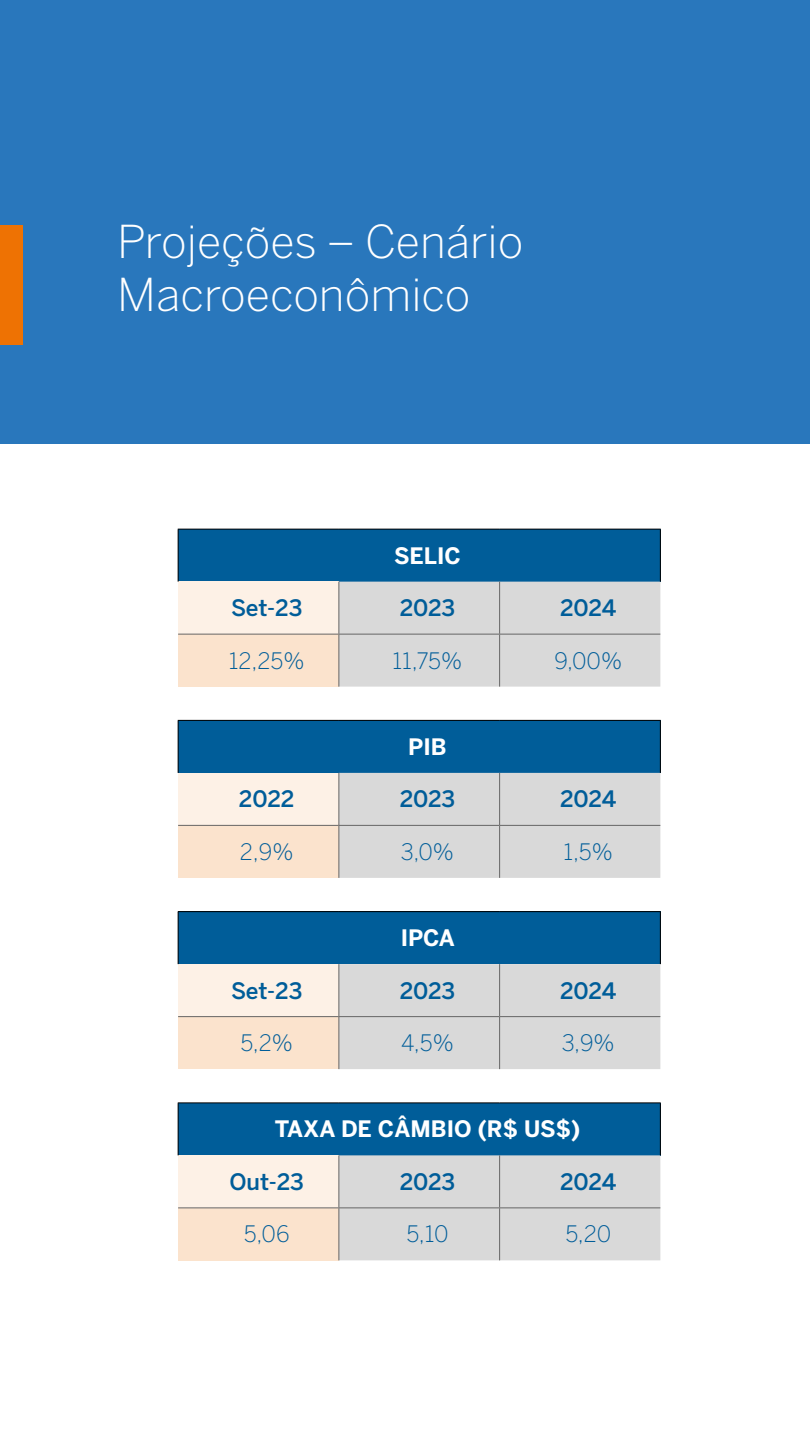
<style>
.page{position:relative;width:810px;height:1440px;background:#fff}
.page>*{position:absolute;margin:0;border:0;box-sizing:border-box;transform-origin:0 0}
.t1{font:300 45px/52.5px "Benton Sans";color:#fff}
.t2{font:500 22.5px "Benton Sans";letter-spacing:-.01em;color:#005d99}
.t3{font:300 22.5px "Benton Sans";color:#005d99}
.t4{font:700 22.5px "Benton Sans";color:#fff}
</style>
<div class="page">
<div style="left:0;top:0;width:810px;height:444px;background:#2977bc"></div>
<div style="left:0;top:225px;width:22px;height:120px;background:#ee7203"></div>
<div style="left:178px;top:529px;width:482px;height:53px;background:#005d99"></div>
<div style="left:178px;top:582px;width:161px;height:52px;background:#fdf1e6"></div>
<div style="left:339px;top:582px;width:321px;height:105px;background:#d9d9d9"></div>
<div style="left:178px;top:634px;width:161px;height:53px;background:#fbe3cd"></div>
<hr style="left:178px;top:529px;width:161px;height:1px;background:#000">
<hr style="left:178px;top:530px;width:1px;height:52px;background:#000">
<hr style="left:339px;top:529px;width:161px;height:1px;background:#000">
<hr style="left:500px;top:529px;width:161px;height:1px;background:#000">
<hr style="left:660px;top:530px;width:1px;height:52px;background:#000">
<hr style="left:338px;top:582px;width:1px;height:52px;background:#666">
<hr style="left:499px;top:582px;width:1px;height:52px;background:#666">
<hr style="left:178px;top:634px;width:161px;height:1px;background:#666">
<hr style="left:339px;top:634px;width:161px;height:1px;background:#666">
<hr style="left:338px;top:634px;width:1px;height:53px;background:#666">
<hr style="left:500px;top:634px;width:160px;height:1px;background:#666">
<hr style="left:499px;top:634px;width:1px;height:53px;background:#666">
<div style="left:178px;top:720px;width:482px;height:53px;background:#005d99"></div>
<div style="left:178px;top:773px;width:161px;height:52px;background:#fdf1e6"></div>
<div style="left:339px;top:773px;width:321px;height:105px;background:#d9d9d9"></div>
<div style="left:178px;top:825px;width:161px;height:53px;background:#fbe3cd"></div>
<hr style="left:178px;top:720px;width:161px;height:1px;background:#000">
<hr style="left:178px;top:721px;width:1px;height:52px;background:#000">
<hr style="left:339px;top:720px;width:161px;height:1px;background:#000">
<hr style="left:500px;top:720px;width:161px;height:1px;background:#000">
<hr style="left:660px;top:721px;width:1px;height:52px;background:#000">
<hr style="left:338px;top:773px;width:1px;height:52px;background:#666">
<hr style="left:499px;top:773px;width:1px;height:52px;background:#666">
<hr style="left:178px;top:825px;width:161px;height:1px;background:#666">
<hr style="left:339px;top:825px;width:161px;height:1px;background:#666">
<hr style="left:338px;top:826px;width:1px;height:52px;background:#666">
<hr style="left:500px;top:825px;width:160px;height:1px;background:#666">
<hr style="left:499px;top:826px;width:1px;height:52px;background:#666">
<div style="left:178px;top:912px;width:482px;height:52px;background:#005d99"></div>
<div style="left:178px;top:964px;width:161px;height:53px;background:#fdf1e6"></div>
<div style="left:339px;top:964px;width:321px;height:105px;background:#d9d9d9"></div>
<div style="left:178px;top:1017px;width:161px;height:52px;background:#fbe3cd"></div>
<hr style="left:178px;top:911px;width:161px;height:1px;background:#000">
<hr style="left:178px;top:912px;width:1px;height:52px;background:#000">
<hr style="left:339px;top:911px;width:161px;height:1px;background:#000">
<hr style="left:500px;top:911px;width:161px;height:1px;background:#000">
<hr style="left:660px;top:912px;width:1px;height:52px;background:#000">
<hr style="left:338px;top:964px;width:1px;height:52px;background:#666">
<hr style="left:499px;top:964px;width:1px;height:52px;background:#666">
<hr style="left:178px;top:1016px;width:161px;height:1px;background:#666">
<hr style="left:339px;top:1016px;width:161px;height:1px;background:#666">
<hr style="left:338px;top:1017px;width:1px;height:52px;background:#666">
<hr style="left:500px;top:1016px;width:160px;height:1px;background:#666">
<hr style="left:499px;top:1017px;width:1px;height:52px;background:#666">
<div style="left:178px;top:1103px;width:482px;height:52px;background:#005d99"></div>
<div style="left:178px;top:1155px;width:161px;height:53px;background:#fdf1e6"></div>
<div style="left:339px;top:1155px;width:321px;height:105px;background:#d9d9d9"></div>
<div style="left:178px;top:1208px;width:161px;height:52px;background:#fbe3cd"></div>
<hr style="left:178px;top:1102px;width:161px;height:1px;background:#000">
<hr style="left:178px;top:1103px;width:1px;height:52px;background:#000">
<hr style="left:339px;top:1102px;width:161px;height:1px;background:#000">
<hr style="left:500px;top:1102px;width:161px;height:1px;background:#000">
<hr style="left:660px;top:1103px;width:1px;height:52px;background:#000">
<hr style="left:338px;top:1155px;width:1px;height:53px;background:#666">
<hr style="left:499px;top:1155px;width:1px;height:53px;background:#666">
<hr style="left:178px;top:1208px;width:161px;height:1px;background:#666">
<hr style="left:339px;top:1208px;width:161px;height:1px;background:#666">
<hr style="left:338px;top:1208px;width:1px;height:52px;background:#666">
<hr style="left:500px;top:1208px;width:160px;height:1px;background:#666">
<hr style="left:499px;top:1208px;width:1px;height:52px;background:#666">
<p class="t1" style="left:117px;top:215px;width:408px">Projeções – Cenário<br>Macroeconômico</p>
<p class="t4" style="left:394px;top:542px;width:68px">SELIC</p>
<p class="t2" style="left:231px;top:595px;width:73px">Set-23</p>
<p class="t2" style="left:400px;top:595px;width:57px">2023</p>
<p class="t2" style="left:560px;top:595px;width:58px">2024</p>
<p class="t3" style="left:229px;top:647px;width:77px">12,25%</p>
<p class="t3" style="left:393px;top:647px;width:71px">11,75%</p>
<p class="t3" style="left:554px;top:647px;width:69px">9,00%</p>
<p class="t4" style="left:408px;top:733px;width:40px">PIB</p>
<p class="t2" style="left:239px;top:786px;width:57px">2022</p>
<p class="t2" style="left:400px;top:786px;width:57px">2023</p>
<p class="t2" style="left:560px;top:786px;width:58px">2024</p>
<p class="t3" style="left:240px;top:839px;width:55px">2,9%</p>
<p class="t3" style="left:401px;top:839px;width:55px">3,0%</p>
<p class="t3" style="left:563px;top:839px;width:51px">1,5%</p>
<p class="t4" style="left:401px;top:925px;width:56px">IPCA</p>
<p class="t2" style="left:231px;top:977px;width:73px">Set-23</p>
<p class="t2" style="left:400px;top:977px;width:57px">2023</p>
<p class="t2" style="left:560px;top:977px;width:58px">2024</p>
<p class="t3" style="left:240px;top:1030px;width:54px">5,2%</p>
<p class="t3" style="left:401px;top:1030px;width:54px">4,5%</p>
<p class="t3" style="left:562px;top:1030px;width:55px">3,9%</p>
<p class="t4" style="left:275px;top:1116px;width:307px">TAXA DE CÂMBIO (R$ US$)</p>
<p class="t2" style="left:230px;top:1168px;width:76px">Out-23</p>
<p class="t2" style="left:400px;top:1168px;width:57px">2023</p>
<p class="t2" style="left:560px;top:1168px;width:58px">2024</p>
<p class="t3" style="left:244px;top:1221px;width:47px">5,06</p>
<p class="t3" style="left:406px;top:1221px;width:44px">5,10</p>
<p class="t3" style="left:565px;top:1221px;width:47px">5,20</p>
</div>
